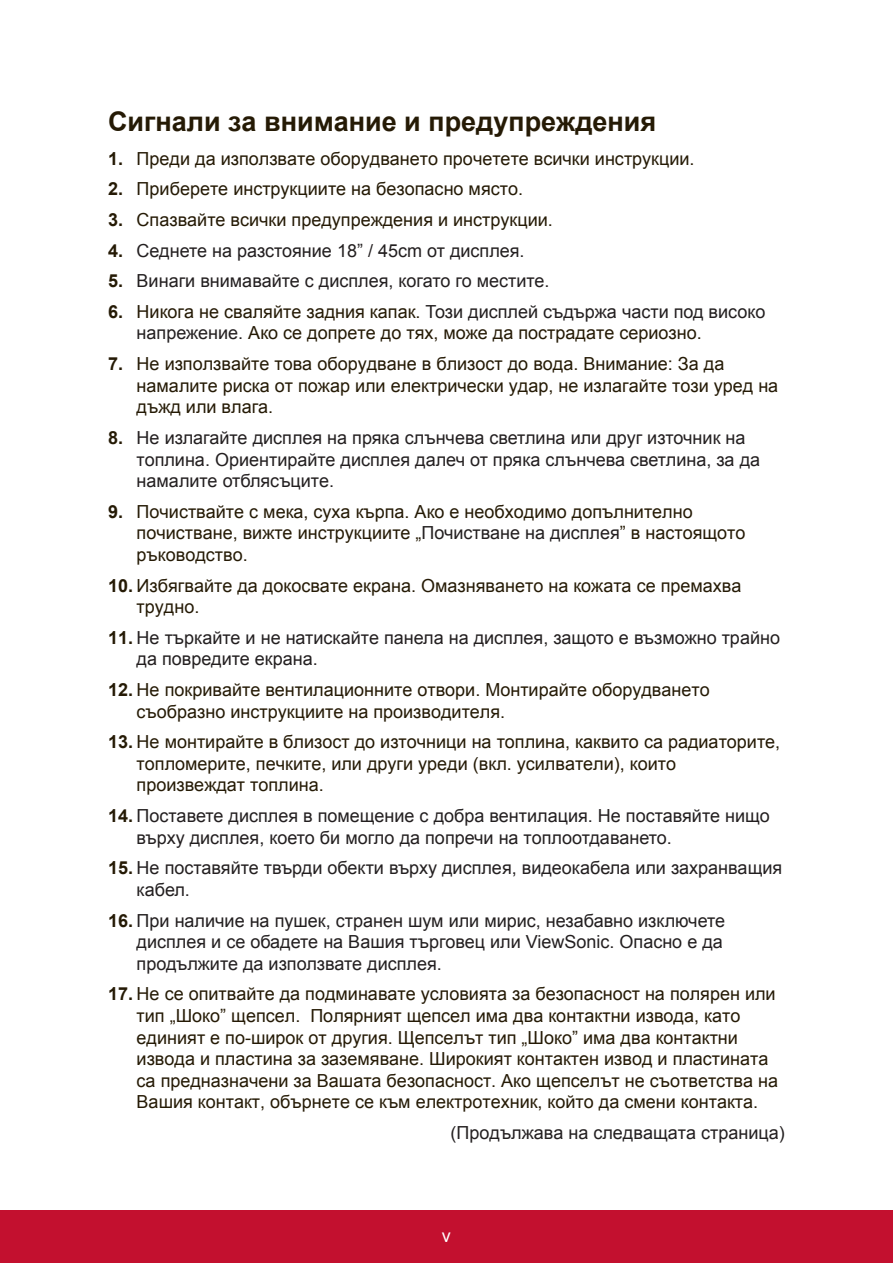
<style>
.page{position:relative;width:893px;height:1263px;background:#fff}
.page>*{position:absolute;margin:0;border:0;box-sizing:border-box;transform-origin:0 0}
.t1{font:700 27px "Arial";color:#251a05}
.t2{font:18px/21.6px "Arial";color:#251a05}
.t3{font:18px/21.6px "Arial";color:#231f20}
.t4{font:18px "Arial";color:#fff}
.s1{font-weight:700}
.s2{font-weight:700;color:#251a05}
.s3{color:#231f20}
</style>
<div class="page">
<div style="left:0;top:1210px;width:892px;height:53px;background:#c3102f"></div>
<h1 class="t1" style="left:108px;top:104px;width:549px">Сигнали за внимание и предупреждения</h1>
<p class="t2" style="left:108px;top:148px;width:587px"><span class="s1">1.</span> Преди да използвате оборудването прочетете всички инструкции.</p>
<p class="t2" style="left:108px;top:178px;width:416px"><span class="s1">2.</span> Приберете инструкциите на безопасно място.</p>
<p class="t2" style="left:108px;top:209px;width:446px"><span class="s1">3.</span> Спазвайте всички предупреждения и инструкции.</p>
<p class="t3" style="left:108px;top:240px;width:418px"><span class="s2">4.</span> Седнете на разстояние 18” / 45cm от дисплея.</p>
<p class="t3" style="left:108px;top:270px;width:442px"><span class="s2">5.</span> Винаги внимавайте с дисплея, когато го местите.</p>
<p class="t2" style="left:136px;top:301px;width:630px;text-indent:-28px"><span class="s1">6.</span> Никога не сваляйте задния капак. <span class="s3">Този дисплей съдържа части под високо напрежение.</span> Ако се допрете до тях, може да пострадате сериозно.</p>
<p class="t2" style="left:136px;top:353px;width:643px;text-indent:-28px"><span class="s1">7.</span> Не използвайте това оборудване в близост до вода. Внимание: За да намалите риска от пожар или електрически удар, не излагайте този уред на дъжд или влага.</p>
<p class="t3" style="left:136px;top:427px;width:624px;text-indent:-28px"><span class="s2">8.</span> Не излагайте дисплея на пряка слънчева светлина или друг източник на топлина. Ориентирайте дисплея далеч от пряка слънчева светлина, за да намалите отблясъците.</p>
<p class="t2" style="left:136px;top:501px;width:610px;text-indent:-28px"><span class="s1">9.</span> Почиствайте с мека, суха кърпа. Ако е необходимо допълнително почистване, вижте инструкциите „<span class="s3">Почистване на дисплея</span>” в настоящото ръководство.</p>
<p class="t2" style="left:136px;top:574px;width:606px;text-indent:-28px"><span class="s1">10.</span> Избягвайте да докосвате екрана. Омазняването на кожата се премахва трудно.</p>
<p class="t3" style="left:136px;top:627px;width:644px;text-indent:-28px"><span class="s2">11.</span> Не търкайте и не натискайте панела на дисплея, защото е възможно трайно да повредите екрана.</p>
<p class="t2" style="left:136px;top:679px;width:574px;text-indent:-28px"><span class="s1">12.</span> Не покривайте вентилационните отвори. Монтирайте оборудването съобразно инструкциите на производителя.</p>
<p class="t2" style="left:136px;top:731px;width:645px;text-indent:-28px"><span class="s1">13.</span> Не монтирайте в близост до източници на топлина, каквито са радиаторите, топломерите, печките, или други уреди (вкл. усилватели), които произвеждат топлина.</p>
<p class="t3" style="left:136px;top:805px;width:634px;text-indent:-28px"><span class="s2">14.</span> Поставете дисплея в помещение с добра вентилация. Не поставяйте нищо върху дисплея, което би могло да попречи на топлоотдаването.</p>
<p class="t3" style="left:136px;top:857px;width:647px;text-indent:-28px"><span class="s2">15.</span> Не поставяйте твърди обекти върху дисплея, видеокабела или захранващия кабел.</p>
<p class="t3" style="left:136px;top:909px;width:589px;text-indent:-28px"><span class="s2">16.</span> При наличие на пушек, странен шум или мирис, незабавно изключете дисплея и се обадете на Вашия търговец или ViewSonic. Опасно е да продължите да използвате дисплея.</p>
<p class="t2" style="left:136px;top:983px;width:642px;text-indent:-28px"><span class="s1">17.</span> Не се опитвайте да подминавате условията за безопасност на полярен или тип „Шоко” щепсел. Полярният щепсел има два контактни извода, като единият е по-широк от другия. Щепселът тип „Шоко” има два контактни извода и пластина за заземяване. Широкият контактен извод и пластината са предназначени за Вашата безопасност. Ако щепселът не съответства на Вашия контакт, обърнете се към електротехник, който да смени контакта.</p>
<p class="t3" style="left:450px;top:1122px;width:335px">(Продължава на следващата страница)</p>
<p class="t4" style="left:442px;top:1223px;width:10px">v</p>
</div>
